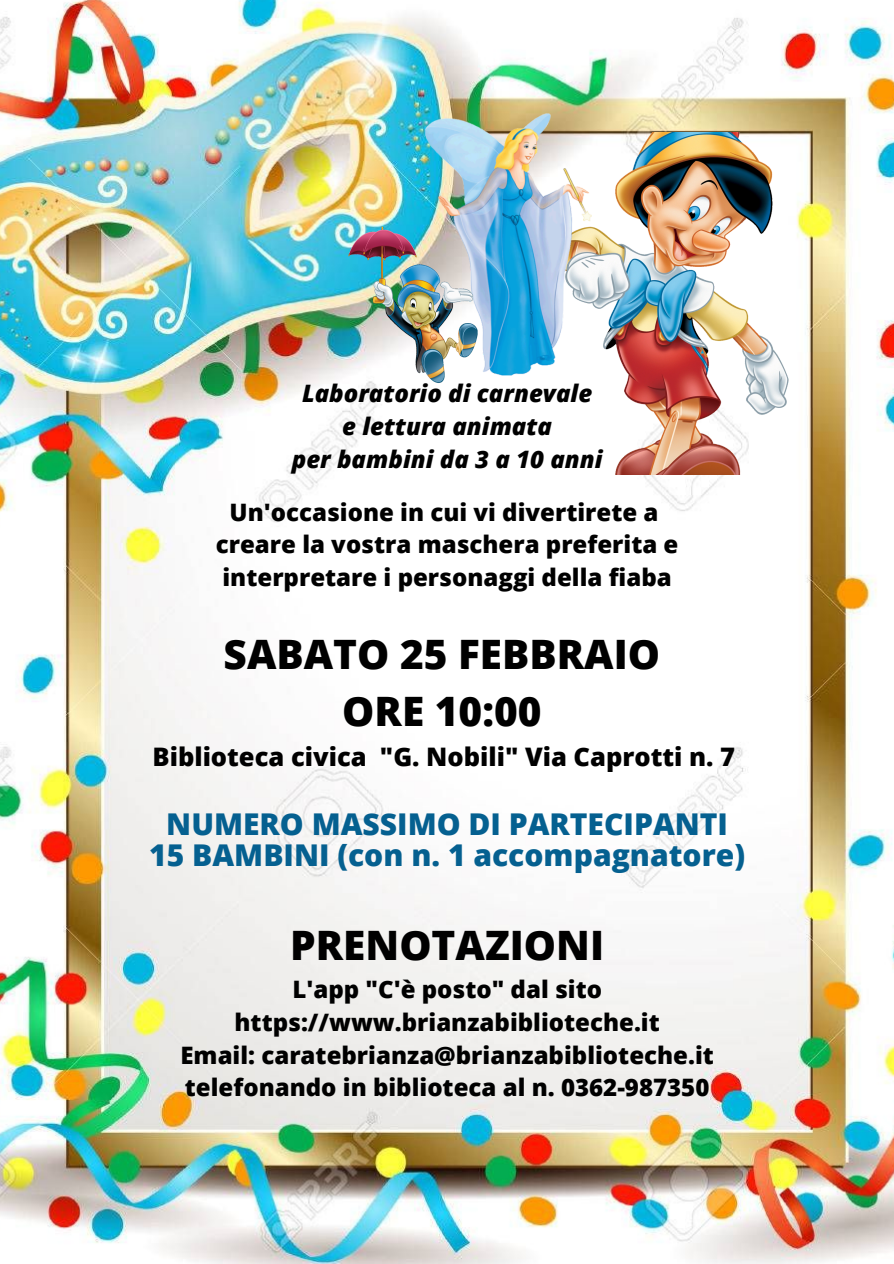
<style>
.page{position:relative;width:894px;height:1264px;background:#fff}
.page>*{position:absolute;margin:0;border:0;box-sizing:border-box;transform-origin:0 0}
.t1{font:800 40.5px/56.2px "Open Sans";color:#000;text-align:center}
.t2{font:800 30px/31.5px "Open Sans";color:#056090;text-align:center}
.t3{font:800 25.5px "Open Sans";color:#000}
.t4{font:800 24px/32.7px "Open Sans";color:#000;text-align:center}
.t5{font:italic 800 24px/32.7px "Open Sans";color:#000;text-align:center}
</style>
<div class="page">
<img style="left:0;top:0;width:893px;height:1263px">
<img style="left:539px;top:132px;width:265px;height:343px">
<img style="left:382px;top:108px;width:268px;height:269px">
<img style="left:340px;top:224px;width:145px;height:159px">
<p class="t5" style="left:292px;top:376px;width:312px">Laboratorio di carnevale<br>e lettura animata<br>per bambini da 3 a 10 anni</p>
<p class="t4" style="left:216px;top:495px;width:464px">Un'occasione in cui vi divertirete a creare la vostra maschera preferita e interpretare i personaggi della fiaba</p>
<h1 class="t1" style="left:223px;top:625px;width:438px">SABATO 25 FEBBRAIO<br>ORE 10:00</h1>
<p class="t3" style="left:152px;top:739px;width:584px">Biblioteca civica "G. Nobili" Via Caprotti n. 7</p>
<p class="t2" style="left:149px;top:807px;width:597px">NUMERO MASSIMO DI PARTECIPANTI<br>15 BAMBINI (con n. 1 accompagnatore)</p>
<h1 class="t1" style="left:290px;top:916px;width:315px">PRENOTAZIONI</h1>
<p class="t4" style="left:180px;top:972px;width:534px">L'app "C'è posto" dal sito https://www.brianzabiblioteche.it<br>Email: caratebrianza@brianzabiblioteche.it telefonando in biblioteca al n. 0362-987350</p>
</div>
